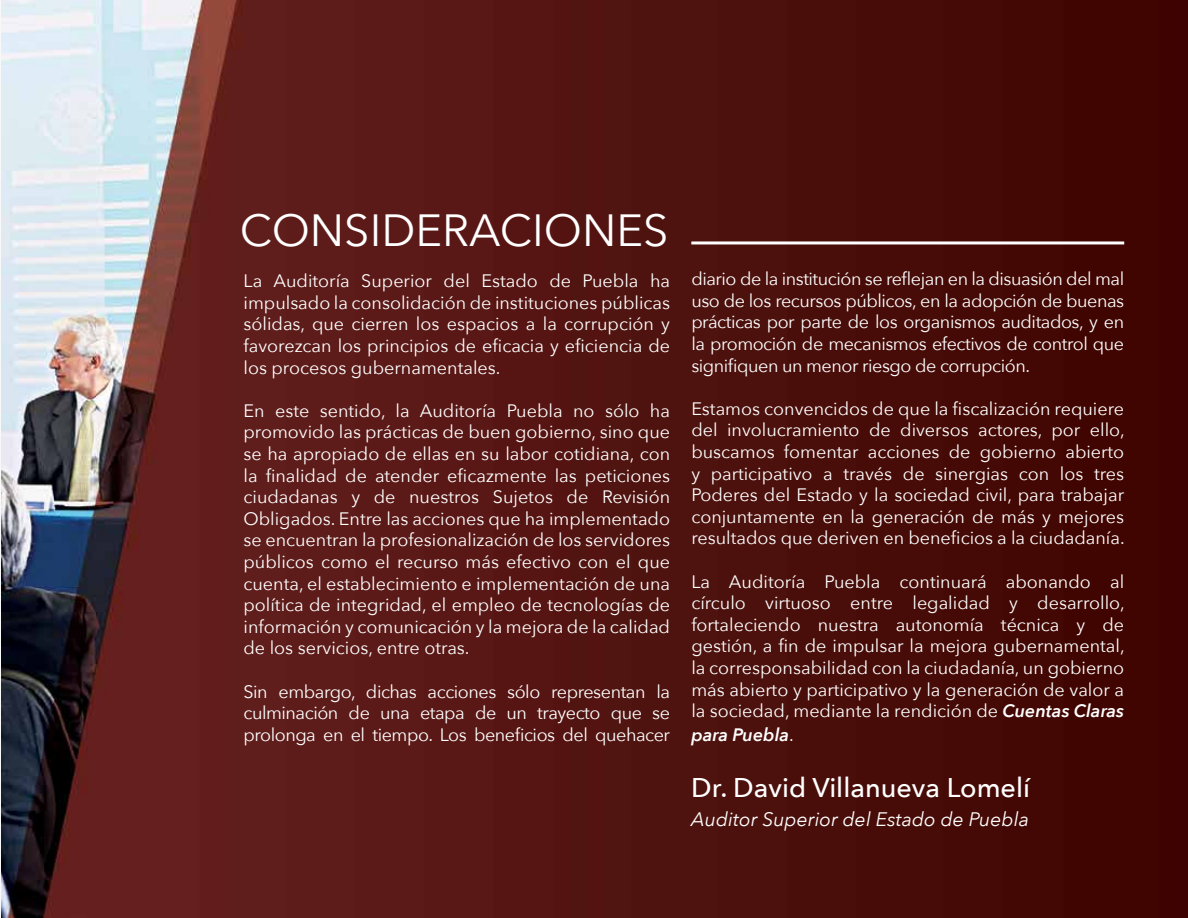
<style>
.page{position:relative;width:1188px;height:918px;background:#fff}
.page>*{position:absolute;margin:0;border:0;box-sizing:border-box;transform-origin:0 0}
.t1{font:45px "Avenir Next";color:#fff}
.t2{font:500 27px "Avenir Next";color:#fff}
.t3{font:italic 19.5px "Avenir Next";color:#fff}
.t4{font:18px/21.6px "Avenir Next";color:#fff;text-align:justify}
.t5{font:italic 600 18px "Avenir Next";color:#fff}
.s1{font-weight:600;font-style:italic}
.s2{font-weight:400;font-style:normal}
</style>
<div class="page">
<img style="left:1px;top:0;width:1187px;height:918px">
<hr style="left:691px;top:241px;width:433px;height:3px;background:#fff">
<h1 class="t1" style="left:240px;top:192px;width:430px">CONSIDERACIONES</h1>
<p class="t4" style="left:244px;top:269px;width:428px">La Auditoría Superior del Estado de Puebla ha impulsado la consolidación de instituciones públicas sólidas, que cierren los espacios a la corrupción y favorezcan los principios de eficacia y eficiencia de los procesos gubernamentales.</p>
<p class="t4" style="left:244px;top:399px;width:428px">En este sentido, la Auditoría Puebla no sólo ha promovido las prácticas de buen gobierno, sino que se ha apropiado de ellas en su labor cotidiana, con la finalidad de atender eficazmente las peticiones ciudadanas y de nuestros Sujetos de Revisión Obligados. Entre las acciones que ha implementado se encuentran la profesionalización de los servidores públicos como el recurso más efectivo con el que cuenta, el establecimiento e implementación de una política de integridad, el empleo de tecnologías de información y comunicación y la mejora de la calidad de los servicios, entre otras.</p>
<p class="t4" style="left:244px;top:680px;width:428px">Sin embargo, dichas acciones sólo representan la culminación de una etapa de un trayecto que se prolonga en el tiempo. Los beneficios del quehacer</p>
<p class="t4" style="left:691px;top:267px;width:434px">diario de la institución se reflejan en la disuasión del mal uso de los recursos públicos, en la adopción de buenas prácticas por parte de los organismos auditados, y en la promoción de mecanismos efectivos de control que signifiquen un menor riesgo de corrupción.</p>
<p class="t4" style="left:691px;top:397px;width:435px">Estamos convencidos de que la fiscalización requiere del involucramiento de diversos actores, por ello, buscamos fomentar acciones de gobierno abierto y participativo a través de sinergias con los tres Poderes del Estado y la sociedad civil, para trabajar conjuntamente en la generación de más y mejores resultados que deriven en beneficios a la ciudadanía.</p>
<p class="t4" style="left:691px;top:570px;width:435px">La Auditoría Puebla continuará abonando al círculo virtuoso entre legalidad y desarrollo, fortaleciendo nuestra autonomía técnica y de gestión, a fin de impulsar la mejora gubernamental, la corresponsabilidad con la ciudadanía, un gobierno más abierto y participativo y la generación de valor a la sociedad, mediante la rendición de <span class="s1">Cuentas Claras</span></p>
<p class="t5" style="left:691px;top:719px;width:104px">para Puebla<span class="s2">.</span></p>
<h2 class="t2" style="left:691px;top:765px;width:340px">Dr. David Villanueva Lomelí</h2>
<p class="t3" style="left:691px;top:803px;width:339px">Auditor Superior del Estado de Puebla</p>
</div>
